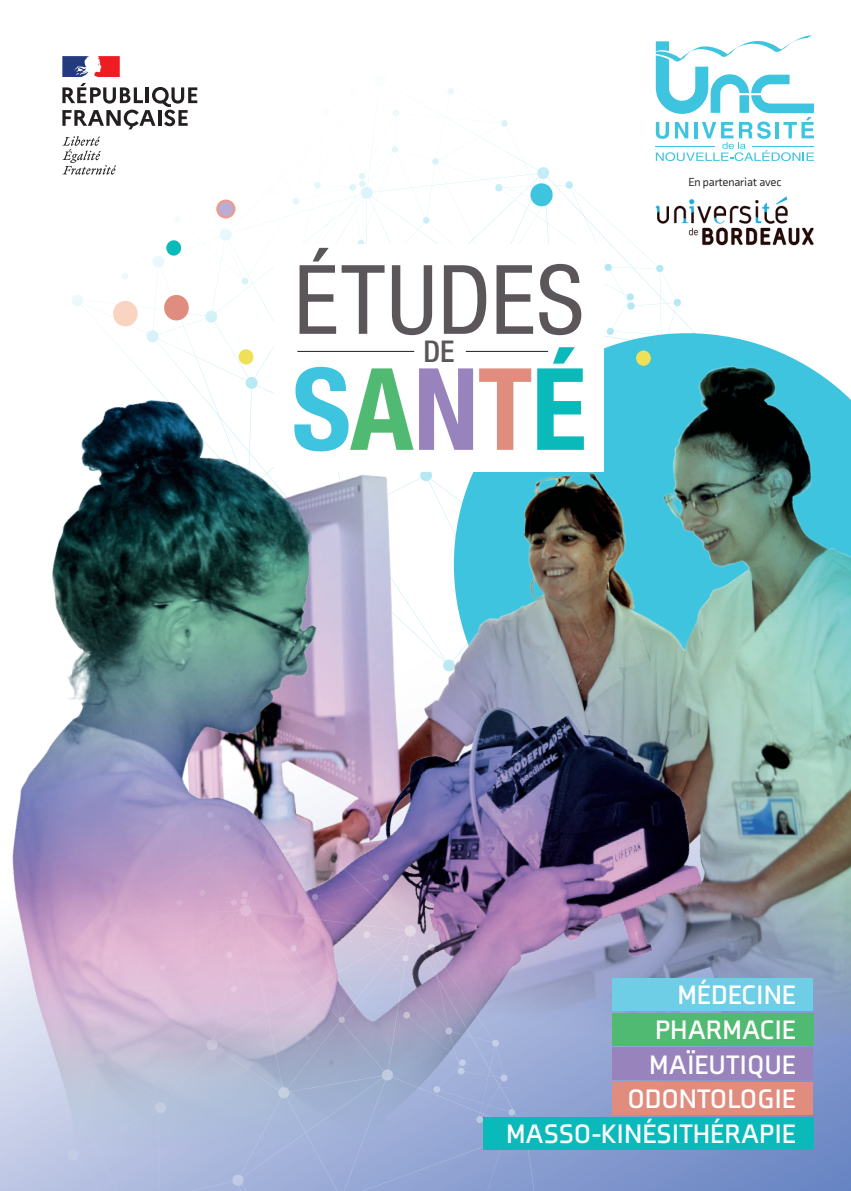
<style>
.page{position:relative;width:851px;height:1191px;background:#fff}
.page>*{position:absolute;margin:0;border:0;box-sizing:border-box;transform-origin:0 0}
.t1{font:700 condensed 114px "Helvetica Neue";letter-spacing:-.01em;color:#3fc4e0}
.t2{font:condensed 96px "Helvetica Neue";letter-spacing:.01em;color:#5b5659}
.t3{font:500 condensed 30px "Helvetica Neue";color:#5b5659}
.t4{font:700 27.4px/34.8px "Axia";color:#fff;text-align:right}
.t5{font:12px "Axia";letter-spacing:-.01em;color:#231f20}
.s1{color:#50ba72}
.s2{color:#9883bd}
.s3{color:#e08d7f}
.s4{color:#0ab9b9}
</style>
<div class="page">
<svg style="left:116px;top:87px;width:698px;height:197px"></svg>
<svg style="left:62px;top:83px;width:135px;height:46px"></svg>
<svg style="left:62px;top:136px;width:54px;height:39px"></svg>
<svg style="left:62px;top:56px;width:58px;height:21px"></svg>
<svg style="left:655px;top:35px;width:158px;height:126px"></svg>
<div style="left:274px;top:244px;width:329px;height:228px;background:#fff"></div>
<img style="left:775px;top:350px;width:75px;height:709px">
<img style="left:52px;top:284px;width:723px;height:907px">
<img style="left:0;top:737px;width:628px;height:454px">
<div style="left:612px;top:1082px;width:201px;height:32px;background:#e08d7f"></div>
<div style="left:483px;top:1117px;width:330px;height:32px;background:#0ab9b9"></div>
<div style="left:612px;top:978px;width:201px;height:32px;background:#6ecee6"></div>
<div style="left:612px;top:1013px;width:201px;height:32px;background:#50ba72"></div>
<div style="left:612px;top:1047px;width:201px;height:33px;background:#9883bd"></div>
<div style="left:217px;top:200px;width:17px;height:17px;background:#baadd4;border-radius:50%"></div>
<div style="left:216px;top:199px;width:19px;height:19px;border:2px solid #f59783;border-radius:50%"></div>
<div style="left:113px;top:301px;width:25px;height:25px;background:#f9d5c1;border-radius:50%"></div>
<div style="left:164px;top:295px;width:25px;height:25px;background:#e08d7f;border-radius:50%"></div>
<div style="left:238px;top:349px;width:15px;height:15px;background:#eee157;border-radius:50%"></div>
<div style="left:636px;top:350px;width:14px;height:16px;background:#eee157;border-radius:50%"></div>
<div style="left:166px;top:240px;width:15px;height:16px;background:#0ab9b9;border-radius:50%"></div>
<div style="left:530px;top:183px;width:22px;height:23px;background:#3fc4e0;border-radius:50%"></div>
<h2 class="t2" style="left:294px;top:244px;width:292px">ÉTUDES</h2>
<p class="t3" style="left:423px;top:333px;width:33px">DE</p>
<h1 class="t1" style="left:292px;top:340px;width:296px">S<span class="s1">A</span><span class="s2">N</span><span class="s3">T</span><span class="s4">É</span></h1>
<p class="t5" style="left:688px;top:175px;width:95px">En partenariat avec</p>
<p class="t4" style="left:649px;top:977px;width:148px;text-align:justify;text-indent:28px">MÉDECINE PHARMACIE MAÏEUTIQUE</p>
<p class="t4" style="left:506px;top:1081px;width:291px">ODONTOLOGIE<br>MASSO-KINÉSITHÉRAPIE</p>
</div>
